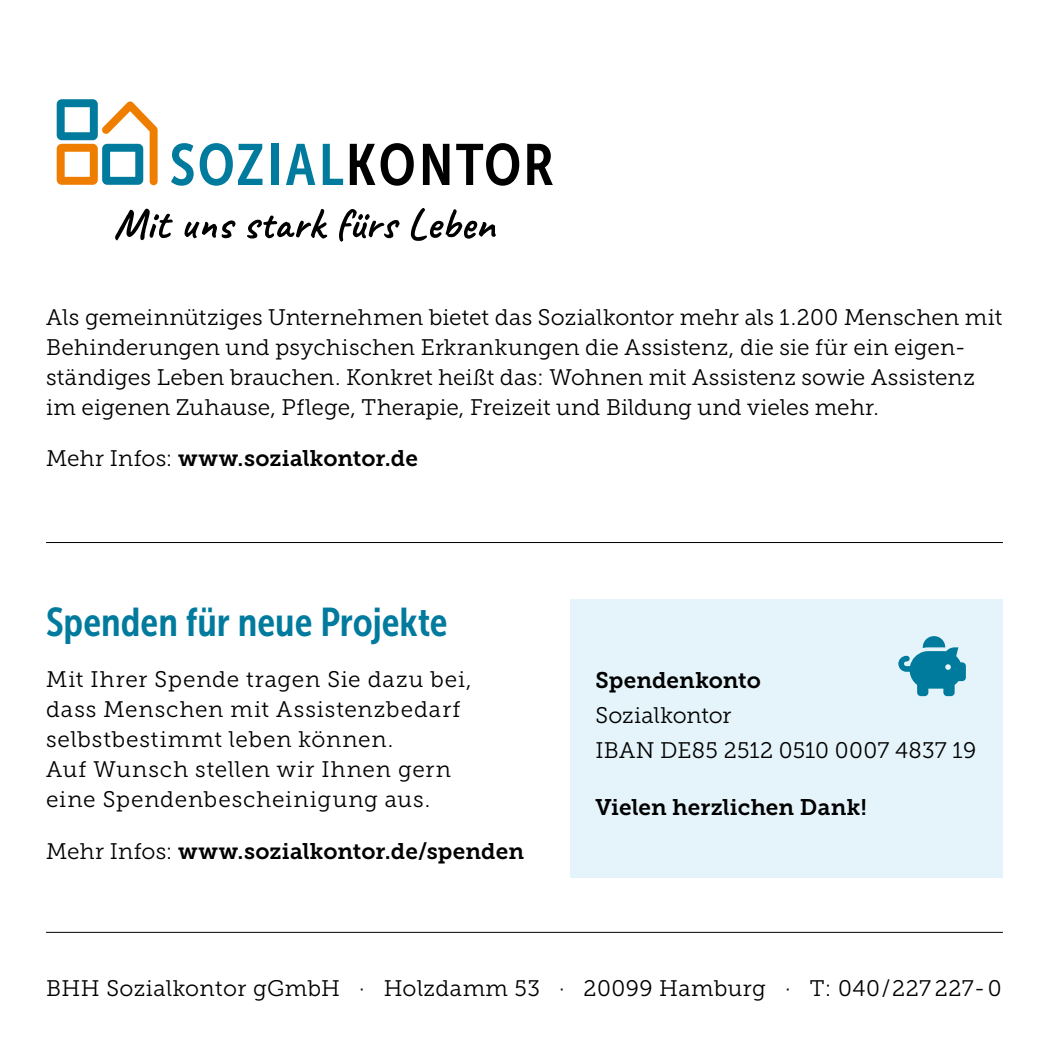
<style>
.page{position:relative;width:1049px;height:1049px;background:#fff}
.page>*{position:absolute;margin:0;border:0;box-sizing:border-box;transform-origin:0 0}
.t1{font:40px "Museo Sans Cond 700";color:#007a9d}
.t2{font:22.5px/30px "Museo Slab 300";letter-spacing:.02em;color:#000}
.t3{font:22.5px "Museo Slab 700";letter-spacing:.005em;color:#000}
.s1{font-family:"Museo Slab 300"}
</style>
<div class="page">
<svg style="left:171px;top:143px;width:23px;height:43px"></svg>
<svg style="left:200px;top:143px;width:62px;height:43px"></svg>
<div style="left:271px;top:144px;width:7px;height:41px;background:#007a9d"></div>
<svg style="left:286px;top:144px;width:29px;height:41px"></svg>
<svg style="left:323px;top:144px;width:20px;height:41px"></svg>
<svg style="left:350px;top:144px;width:25px;height:41px"></svg>
<svg style="left:381px;top:143px;width:33px;height:43px"></svg>
<svg style="left:423px;top:144px;width:26px;height:41px"></svg>
<svg style="left:456px;top:143px;width:63px;height:43px"></svg>
<svg style="left:527px;top:144px;width:26px;height:41px"></svg>
<svg style="left:57px;top:99px;width:101px;height:86px"></svg>
<svg style="left:115px;top:209px;width:58px;height:31px"></svg>
<svg style="left:184px;top:220px;width:52px;height:18px"></svg>
<svg style="left:247px;top:209px;width:80px;height:30px"></svg>
<svg style="left:339px;top:209px;width:61px;height:33px"></svg>
<svg style="left:411px;top:208px;width:85px;height:33px"></svg>
<hr style="left:46px;top:542px;width:957px;height:1px;background:#000">
<hr style="left:46px;top:932px;width:957px;height:1px;background:#000">
<div style="left:570px;top:599px;width:433px;height:278px;background:#e5f4fa"></div>
<svg style="left:898px;top:636px;width:68px;height:60px"></svg>
<p class="t2" style="left:46px;top:303px;width:958px">Als gemeinnütziges Unternehmen bietet das Sozialkontor mehr als 1.200 Menschen mit Behinderungen und psychischen Erkrankungen die Assistenz, die sie für ein eigen&shy;ständiges Leben brauchen. Konkret heißt das: Wohnen mit Assistenz sowie Assistenz im eigenen Zuhause, Pflege, Therapie, Freizeit und Bildung und vieles mehr.</p>
<p class="t3" style="left:46px;top:446px;width:373px"><span class="s1">Mehr Infos:</span> www.sozialkontor.de</p>
<h1 class="t1" style="left:46px;top:600px;width:403px">Spenden für neue Projekte</h1>
<p class="t2" style="left:46px;top:665px;width:427px">Mit Ihrer Spende tragen Sie dazu bei, dass Menschen mit Assistenzbedarf selbstbestimmt leben können.<br>Auf Wunsch stellen wir Ihnen gern eine Spendenbescheinigung aus.</p>
<p class="t3" style="left:46px;top:838px;width:479px"><span class="s1">Mehr Infos:</span> www.sozialkontor.de/spenden</p>
<p class="t3" style="left:595px;top:668px;width:167px">Spendenkonto</p>
<p class="t2" style="left:595px;top:698px;width:382px;line-height:35px">Sozialkontor<br>IBAN DE85 2512 0510 0007 4837 19</p>
<p class="t3" style="left:595px;top:794px;width:273px">Vielen herzlichen Dank!</p>
<p class="t2" style="left:46px;top:973px;width:957px">BHH Sozialkontor gGmbH · Holzdamm 53 · 20099 Hamburg · T: 040/227 227-0</p>
</div>
